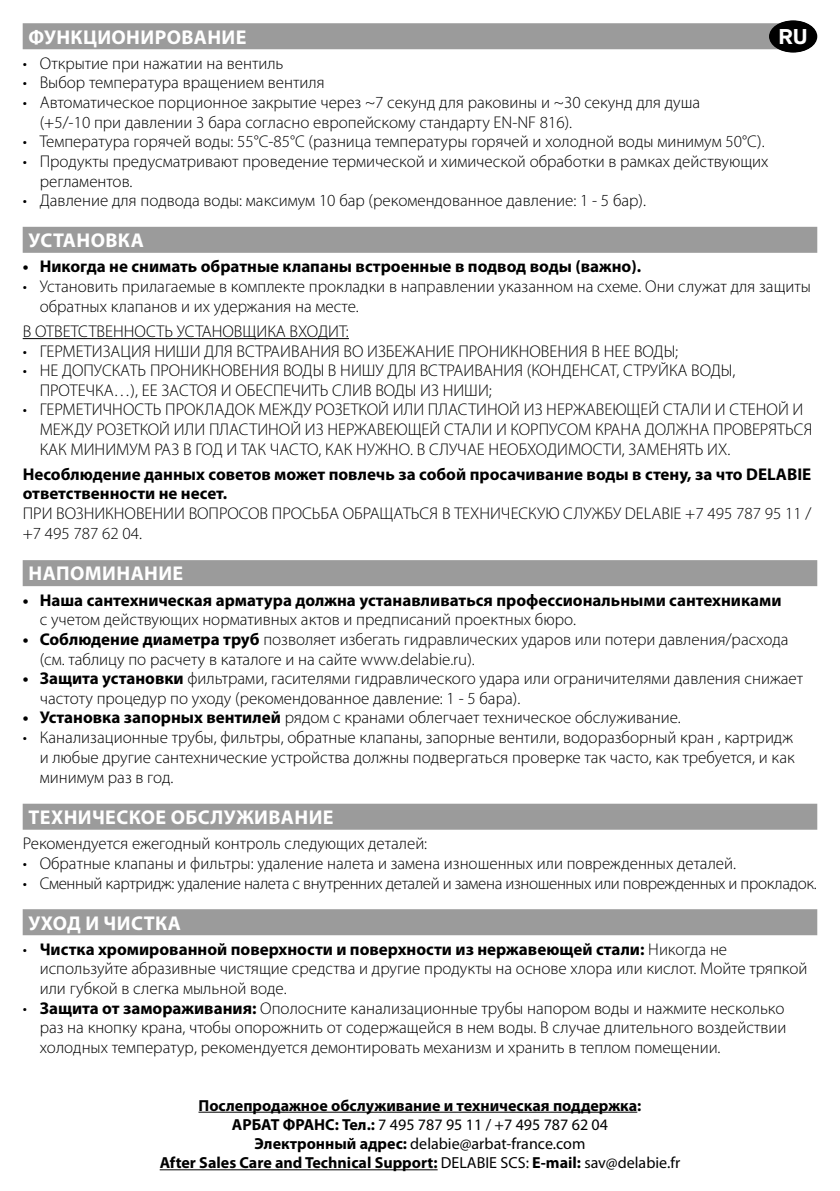
<style>
.page{position:relative;width:840px;height:1191px;background:#fff}
.page>*{position:absolute;margin:0;border:0;box-sizing:border-box;transform-origin:0 0}
.t1{font:700 22px "Theinhardt";color:#fff}
.t2{font:700 20px "Myriad Pro";letter-spacing:.02em;color:#fff}
.t3{font:300 17px/19.6px "Myriad Pro";color:#000}
.t4{font:700 17px/19.6px "Myriad Pro";color:#000}
.t5{font:300 17px "Myriad Pro";letter-spacing:-.02em;color:#000}
.t6{font:700 16px/19.2px "Myriad Pro";color:#000;text-align:center}
.s1{font-weight:700}
.s2{font-weight:400}
</style>
<div class="page">
<div style="left:23px;top:23px;width:782px;height:26px;background:#9b9b9b"></div>
<div style="left:23px;top:227px;width:793px;height:26px;background:#9b9b9b"></div>
<hr style="left:23px;top:338px;width:326px;height:1px;background:#000">
<div style="left:23px;top:560px;width:793px;height:26px;background:#9b9b9b"></div>
<div style="left:23px;top:803px;width:793px;height:26px;background:#9b9b9b"></div>
<div style="left:23px;top:909px;width:793px;height:26px;background:#9b9b9b"></div>
<div style="left:768px;top:20px;width:48px;height:33px;background:#000;border-radius:50%"></div>
<hr style="left:198px;top:1111px;width:439px;height:1px;background:#000">
<hr style="left:160px;top:1169px;width:277px;height:1px;background:#000">
<p class="t1" style="left:778px;top:23px;width:31px">RUFR</p>
<p class="t2" style="left:29px;top:24px;width:219px">ФУНКЦИОНИРОВАНИЕ</p>
<p class="t3" style="left:23px;top:54px;width:262px">• Открытие при нажатии на вентиль</p>
<p class="t3" style="left:23px;top:73px;width:303px">• Выбор температура вращением вентиля</p>
<p class="t3" style="left:40px;top:93px;width:661px;text-indent:-17px">• Автоматическое порционное закрытие через ~7 секунд для раковины и ~30 секунд для душа (+5/-10 при давлении 3 бара согласно европейскому стандарту EN-NF 816).</p>
<p class="t3" style="left:23px;top:132px;width:743px">• Температура горячей воды: 55°C-85°C (разница температуры горячей и холодной воды минимум 50°C).</p>
<p class="t3" style="left:40px;top:152px;width:730px;text-indent:-17px">• Продукты предусматривают проведение термической и химической обработки в рамках действующих регламентов.</p>
<p class="t3" style="left:23px;top:191px;width:624px">• Давление для подвода воды: максимум 10 бар (рекомендованное давление: 1 - 5 бар).</p>
<p class="t2" style="left:29px;top:227px;width:117px">УСТАНОВКА</p>
<p class="t4" style="left:23px;top:256px;width:619px">• Никогда не снимать обратные клапаны встроенные в подвод воды (важно).</p>
<p class="t3" style="left:40px;top:277px;width:772px;text-indent:-17px">• Установить прилагаемые в комплекте прокладки в направлении указанном на схеме. Они служат для защиты обратных клапанов и их удержания на месте.</p>
<p class="t3" style="left:23px;top:322px;width:327px">В ОТВЕТСТВЕННОСТЬ УСТАНОВЩИКА ВХОДИТ:</p>
<p class="t3" style="left:23px;top:341px;width:656px">• ГЕРМЕТИЗАЦИЯ НИШИ ДЛЯ ВСТРАИВАНИЯ ВО ИЗБЕЖАНИЕ ПРОНИКНОВЕНИЯ В НЕЕ ВОДЫ;</p>
<p class="t3" style="left:40px;top:361px;width:696px;text-indent:-17px">• НЕ ДОПУСКАТЬ ПРОНИКНОВЕНИЯ ВОДЫ В НИШУ ДЛЯ ВСТРАИВАНИЯ (КОНДЕНСАТ, СТРУЙКА ВОДЫ,<br>ПРОТЕЧКА…), ЕЕ ЗАСТОЯ И ОБЕСПЕЧИТЬ СЛИВ ВОДЫ ИЗ НИШИ;</p>
<p class="t3" style="left:40px;top:400px;width:773px;text-indent:-17px">• ГЕРМЕТИЧНОСТЬ ПРОКЛАДОК МЕЖДУ РОЗЕТКОЙ ИЛИ ПЛАСТИНОЙ ИЗ НЕРЖАВЕЮЩЕЙ СТАЛИ И СТЕНОЙ И<br>МЕЖДУ РОЗЕТКОЙ ИЛИ ПЛАСТИНОЙ ИЗ НЕРЖАВЕЮЩЕЙ СТАЛИ И КОРПУСОМ КРАНА ДОЛЖНА ПРОВЕРЯТЬСЯ<br>КАК МИНИМУМ РАЗ В ГОД И ТАК ЧАСТО, КАК НУЖНО. В СЛУЧАЕ НЕОБХОДИМОСТИ, ЗАМЕНЯТЬ ИХ.</p>
<p class="t4" style="left:23px;top:464px;width:789px">Несоблюдение данных советов может повлечь за собой просачивание воды в стену, за что DELABIE ответственности не несет.</p>
<p class="t3" style="left:23px;top:503px;width:789px;line-height:20.4px">ПРИ ВОЗНИКНОВЕНИИ ВОПРОСОВ ПРОСЬБА ОБРАЩАТЬСЯ В ТЕХНИЧЕСКУЮ СЛУЖБУ DELABIE +7 495 787 95 11 / +7 495 787 62 04.</p>
<p class="t2" style="left:29px;top:560px;width:156px">НАПОМИНАНИЕ</p>
<p class="t4" style="left:23px;top:589px;width:760px">• Наша сантехническая арматура должна устанавливаться профессиональными сантехниками</p>
<p class="t3" style="left:40px;top:610px;width:537px">с учетом действующих нормативных актов и предписаний проектных бюро.</p>
<p class="t3" style="left:40px;top:630px;width:750px;text-indent:-17px"><span class="s1">• Соблюдение диаметра труб</span> позволяет избегать гидравлических ударов или потери давления/расхода (см. таблицу по расчету в каталоге и на сайте www.delabie.ru).</p>
<p class="t3" style="left:40px;top:669px;width:764px;text-indent:-17px"><span class="s1">• Защита установки</span> фильтрами, гасителями гидравлического удара или ограничителями давления снижает частоту процедур по уходу (рекомендованное давление: 1 - 5 бара).</p>
<p class="t3" style="left:23px;top:708px;width:659px"><span class="s1">• Установка запорных вентилей</span> рядом с кранами облегчает техническое обслуживание.</p>
<p class="t3" style="left:40px;top:727px;width:756px;text-align:justify;text-indent:-17px">• Канализационные трубы, фильтры, обратные клапаны, запорные вентили, водоразборный кран , картридж и любые другие сантехнические устройства должны подвергаться проверке так часто, как требуется, и как минимум раз в год.</p>
<p class="t2" style="left:29px;top:804px;width:306px">ТЕХНИЧЕСКОЕ ОБСЛУЖИВАНИЕ</p>
<p class="t3" style="left:23px;top:834px;width:406px">Рекомендуется ежегодный контроль следующих деталей:</p>
<p class="t3" style="left:23px;top:853px;width:714px">• Обратные клапаны и фильтры: удаление налета и замена изношенных или поврежденных деталей.</p>
<p class="t5" style="left:23px;top:873px;width:795px">• Сменный картридж: удаление налета с внутренних деталей и замена изношенных или поврежденных и прокладок.</p>
<p class="t2" style="left:29px;top:909px;width:154px">УХОД И ЧИСТКА</p>
<p class="t3" style="left:40px;top:939px;width:768px;text-indent:-17px">• <span class="s1">Чистка хромированной поверхности и поверхности из нержавеющей стали:</span> Никогда не используйте абразивные чистящие средства и другие продукты на основе хлора или кислот. Мойте тряпкой или губкой в слегка мыльной воде.</p>
<p class="t3" style="left:40px;top:998px;width:748px;text-align:justify;text-indent:-17px">• <span class="s1">Защита от замораживания:</span> Ополосните канализационные трубы напором воды и нажмите несколько раз на кнопку крана, чтобы опорожнить от содержащейся в нем воды. В случае длительного воздействии холодных температур, рекомендуется демонтировать механизм и хранить в теплом помещении.</p>
<p class="t6" style="left:160px;top:1095px;width:522px">Послепродажное обслуживание и техническая поддержка:<br>АРБАТ ФРАНС: Тел.: <span class="s2">7 495 787 95 11 / +7 495 787 62 04<br></span>Электронный адрес: <span class="s2">delabie@arbat-france.com<br></span>After Sales Care and Technical Support: <span class="s2">DELABIE SCS:</span> E-mail: <span class="s2">sav@delabie.fr</span></p>
</div>
